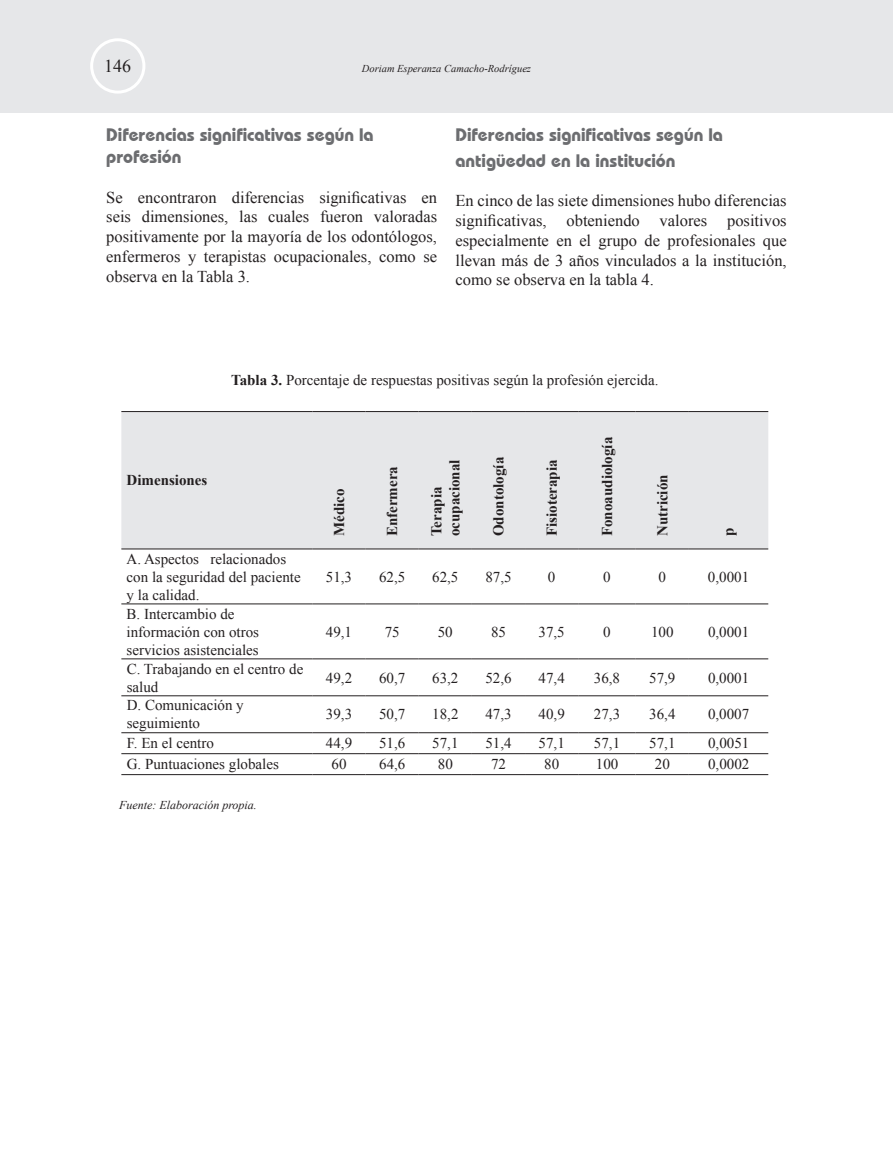
<style>
.page{position:relative;width:893px;height:1149px;background:#fff}
.page>*{position:absolute;margin:0;border:0;box-sizing:border-box;transform-origin:0 0}
.t1{font:700 18px/21.6px "Bauhaus IT Cby BT";color:#6c6d70}
.t2{font:18px "Times New Roman";color:#231f20}
.t3{font:16.5px/19.8px "Times New Roman";color:#231f20;text-align:justify}
.t4{font:15px/18px "Times New Roman";color:#231f20}
.t5{font:700 15px/18px "Times New Roman";color:#231f20}
.t6{font:italic 12px "Times New Roman";color:#231f20}
.t7{font:italic 10.5px "Times New Roman";color:#231f20}
.s1{font-weight:700}
</style>
<div class="page">
<div style="left:0;top:0;width:893px;height:113px;background:#e6e7e9"></div>
<div style="left:90px;top:38px;width:55px;height:56px;border:3px solid #fff;border-radius:50%"></div>
<div style="left:121px;top:412px;width:647px;height:136px;background:#e6e7e9"></div>
<hr style="left:121px;top:411px;width:191px;height:1px;background:#231f20">
<hr style="left:312px;top:411px;width:54px;height:1px;background:#231f20">
<hr style="left:366px;top:411px;width:53px;height:1px;background:#231f20">
<hr style="left:419px;top:411px;width:53px;height:1px;background:#231f20">
<hr style="left:472px;top:411px;width:53px;height:1px;background:#231f20">
<hr style="left:525px;top:411px;width:53px;height:1px;background:#231f20">
<hr style="left:578px;top:411px;width:58px;height:1px;background:#231f20">
<hr style="left:636px;top:411px;width:53px;height:1px;background:#231f20">
<hr style="left:689px;top:411px;width:79px;height:1px;background:#231f20">
<hr style="left:121px;top:548px;width:191px;height:1px;background:#231f20">
<hr style="left:312px;top:548px;width:54px;height:1px;background:#231f20">
<hr style="left:366px;top:548px;width:53px;height:1px;background:#231f20">
<hr style="left:419px;top:548px;width:53px;height:1px;background:#231f20">
<hr style="left:472px;top:548px;width:53px;height:1px;background:#231f20">
<hr style="left:525px;top:548px;width:53px;height:1px;background:#231f20">
<hr style="left:578px;top:548px;width:58px;height:1px;background:#231f20">
<hr style="left:636px;top:548px;width:53px;height:1px;background:#231f20">
<hr style="left:689px;top:548px;width:79px;height:1px;background:#231f20">
<hr style="left:121px;top:603px;width:191px;height:1px;background:#231f20">
<hr style="left:312px;top:603px;width:54px;height:1px;background:#231f20">
<hr style="left:366px;top:603px;width:53px;height:1px;background:#231f20">
<hr style="left:419px;top:603px;width:53px;height:1px;background:#231f20">
<hr style="left:472px;top:603px;width:53px;height:1px;background:#231f20">
<hr style="left:525px;top:603px;width:53px;height:1px;background:#231f20">
<hr style="left:578px;top:603px;width:58px;height:1px;background:#231f20">
<hr style="left:636px;top:603px;width:53px;height:1px;background:#231f20">
<hr style="left:689px;top:603px;width:79px;height:1px;background:#231f20">
<hr style="left:121px;top:658px;width:191px;height:1px;background:#231f20">
<hr style="left:312px;top:658px;width:54px;height:1px;background:#231f20">
<hr style="left:366px;top:658px;width:53px;height:1px;background:#231f20">
<hr style="left:419px;top:658px;width:53px;height:1px;background:#231f20">
<hr style="left:472px;top:658px;width:53px;height:1px;background:#231f20">
<hr style="left:525px;top:658px;width:53px;height:1px;background:#231f20">
<hr style="left:578px;top:658px;width:58px;height:1px;background:#231f20">
<hr style="left:636px;top:658px;width:53px;height:1px;background:#231f20">
<hr style="left:689px;top:658px;width:79px;height:1px;background:#231f20">
<hr style="left:121px;top:695px;width:191px;height:1px;background:#231f20">
<hr style="left:312px;top:695px;width:54px;height:1px;background:#231f20">
<hr style="left:366px;top:695px;width:53px;height:1px;background:#231f20">
<hr style="left:419px;top:695px;width:53px;height:1px;background:#231f20">
<hr style="left:472px;top:695px;width:53px;height:1px;background:#231f20">
<hr style="left:525px;top:695px;width:53px;height:1px;background:#231f20">
<hr style="left:578px;top:695px;width:58px;height:1px;background:#231f20">
<hr style="left:636px;top:695px;width:53px;height:1px;background:#231f20">
<hr style="left:689px;top:695px;width:79px;height:1px;background:#231f20">
<hr style="left:121px;top:732px;width:191px;height:1px;background:#231f20">
<hr style="left:312px;top:732px;width:54px;height:1px;background:#231f20">
<hr style="left:366px;top:732px;width:53px;height:1px;background:#231f20">
<hr style="left:419px;top:732px;width:53px;height:1px;background:#231f20">
<hr style="left:472px;top:732px;width:53px;height:1px;background:#231f20">
<hr style="left:525px;top:732px;width:53px;height:1px;background:#231f20">
<hr style="left:578px;top:732px;width:58px;height:1px;background:#231f20">
<hr style="left:636px;top:732px;width:53px;height:1px;background:#231f20">
<hr style="left:689px;top:732px;width:79px;height:1px;background:#231f20">
<hr style="left:121px;top:753px;width:191px;height:1px;background:#231f20">
<hr style="left:312px;top:753px;width:54px;height:1px;background:#231f20">
<hr style="left:366px;top:753px;width:53px;height:1px;background:#231f20">
<hr style="left:419px;top:753px;width:53px;height:1px;background:#231f20">
<hr style="left:472px;top:753px;width:53px;height:1px;background:#231f20">
<hr style="left:525px;top:753px;width:53px;height:1px;background:#231f20">
<hr style="left:578px;top:753px;width:58px;height:1px;background:#231f20">
<hr style="left:636px;top:753px;width:53px;height:1px;background:#231f20">
<hr style="left:689px;top:753px;width:79px;height:1px;background:#231f20">
<hr style="left:121px;top:774px;width:191px;height:1px;background:#231f20">
<hr style="left:312px;top:774px;width:54px;height:1px;background:#231f20">
<hr style="left:366px;top:774px;width:53px;height:1px;background:#231f20">
<hr style="left:419px;top:774px;width:53px;height:1px;background:#231f20">
<hr style="left:472px;top:774px;width:53px;height:1px;background:#231f20">
<hr style="left:525px;top:774px;width:53px;height:1px;background:#231f20">
<hr style="left:578px;top:774px;width:58px;height:1px;background:#231f20">
<hr style="left:636px;top:774px;width:53px;height:1px;background:#231f20">
<hr style="left:689px;top:774px;width:79px;height:1px;background:#231f20">
<p class="t2" style="left:104px;top:54px;width:28px">146</p>
<p class="t7" style="left:362px;top:61px;width:171px">Doriam Esperanza Camacho-Rodríguez</p>
<p class="t1" style="left:106px;top:124px;width:269px">Diferencias significativas según la profesión</p>
<p class="t3" style="left:106px;top:187px;width:332px">Se encontraron diferencias significativas en seis dimensiones, las cuales fueron valoradas positivamente por la mayoría de los odontólogos, enfermeros y terapistas ocupacionales, como se observa en la Tabla 3.</p>
<p class="t1" style="left:455px;top:122px;width:269px;line-height:25.2px">Diferencias significativas según la antigüedad en la institución</p>
<p class="t3" style="left:455px;top:190px;width:333px">En cinco de las siete dimensiones hubo diferencias significativas, obteniendo valores positivos especialmente en el grupo de profesionales que llevan más de 3 años vinculados a la institución, como se observa en la tabla 4.</p>
<p class="t5" style="left:127px;top:471px;width:82px">Dimensiones</p>
<p class="t4" style="left:231px;top:371px;width:429px"><span class="s1">Tabla 3.</span> Porcentaje de respuestas positivas según la profesión ejercida.</p>
<p class="t5" style="left:330px;top:536px;width:49px;rotate:-90deg">Médico</p>
<p class="t5" style="left:383px;top:536px;width:71px;rotate:-90deg">Enfermera</p>
<p class="t5" style="left:427px;top:536px;width:78px;rotate:-90deg">Terapia ocupacional</p>
<p class="t5" style="left:489px;top:536px;width:81px;rotate:-90deg">Odontología</p>
<p class="t5" style="left:542px;top:536px;width:78px;rotate:-90deg">Fisioterapia</p>
<p class="t5" style="left:598px;top:536px;width:101px;rotate:-90deg">Fonoaudiología</p>
<p class="t5" style="left:653px;top:536px;width:63px;rotate:-90deg">Nutrición</p>
<p class="t5" style="left:719px;top:536px;width:10px;rotate:-90deg">p</p>
<p class="t4" style="left:127px;top:549px;width:176px">A. Aspectos relacionados con la seguridad del paciente y la calidad.</p>
<p class="t4" style="left:127px;top:604px;width:134px">B. Intercambio de información con otros servicios asistenciales</p>
<p class="t4" style="left:326px;top:567px;width:28px">51,3</p>
<p class="t4" style="left:379px;top:567px;width:28px">62,5</p>
<p class="t4" style="left:432px;top:567px;width:28px">62,5</p>
<p class="t4" style="left:485px;top:567px;width:28px">87,5</p>
<p class="t4" style="left:548px;top:567px;width:9px">0</p>
<p class="t4" style="left:603px;top:567px;width:9px">0</p>
<p class="t4" style="left:659px;top:567px;width:9px">0</p>
<p class="t4" style="left:708px;top:567px;width:43px">0,0001</p>
<p class="t4" style="left:326px;top:622px;width:28px">49,1</p>
<p class="t4" style="left:385px;top:622px;width:16px">75</p>
<p class="t4" style="left:438px;top:622px;width:16px">50</p>
<p class="t4" style="left:491px;top:622px;width:16px">85</p>
<p class="t4" style="left:539px;top:622px;width:28px">37,5</p>
<p class="t4" style="left:603px;top:622px;width:9px">0</p>
<p class="t4" style="left:651px;top:622px;width:24px">100</p>
<p class="t4" style="left:708px;top:622px;width:43px">0,0001</p>
<p class="t4" style="left:127px;top:659px;width:178px">C. Trabajando en el centro de salud</p>
<p class="t4" style="left:326px;top:668px;width:28px">49,2</p>
<p class="t4" style="left:379px;top:668px;width:28px">60,7</p>
<p class="t4" style="left:432px;top:668px;width:28px">63,2</p>
<p class="t4" style="left:485px;top:668px;width:28px">52,6</p>
<p class="t4" style="left:539px;top:668px;width:28px">47,4</p>
<p class="t4" style="left:594px;top:668px;width:28px">36,8</p>
<p class="t4" style="left:649px;top:668px;width:28px">57,9</p>
<p class="t4" style="left:708px;top:668px;width:43px">0,0001</p>
<p class="t4" style="left:127px;top:696px;width:119px">D. Comunicación y seguimiento</p>
<p class="t4" style="left:326px;top:705px;width:28px">39,3</p>
<p class="t4" style="left:379px;top:705px;width:28px">50,7</p>
<p class="t4" style="left:432px;top:705px;width:28px">18,2</p>
<p class="t4" style="left:485px;top:705px;width:28px">47,3</p>
<p class="t4" style="left:539px;top:705px;width:28px">40,9</p>
<p class="t4" style="left:594px;top:705px;width:28px">27,3</p>
<p class="t4" style="left:649px;top:705px;width:28px">36,4</p>
<p class="t4" style="left:708px;top:705px;width:43px">0,0007</p>
<p class="t4" style="left:127px;top:734px;width:89px">F. En el centro</p>
<p class="t4" style="left:326px;top:734px;width:28px">44,9</p>
<p class="t4" style="left:379px;top:734px;width:28px">51,6</p>
<p class="t4" style="left:432px;top:734px;width:28px">57,1</p>
<p class="t4" style="left:485px;top:734px;width:28px">51,4</p>
<p class="t4" style="left:539px;top:734px;width:28px">57,1</p>
<p class="t4" style="left:594px;top:734px;width:28px">57,1</p>
<p class="t4" style="left:649px;top:734px;width:28px">57,1</p>
<p class="t4" style="left:708px;top:734px;width:43px">0,0051</p>
<p class="t4" style="left:127px;top:754px;width:154px">G. Puntuaciones globales</p>
<p class="t4" style="left:332px;top:754px;width:16px">60</p>
<p class="t4" style="left:379px;top:754px;width:28px">64,6</p>
<p class="t4" style="left:438px;top:754px;width:16px">80</p>
<p class="t4" style="left:491px;top:754px;width:16px">72</p>
<p class="t4" style="left:544px;top:754px;width:16px">80</p>
<p class="t4" style="left:596px;top:754px;width:24px">100</p>
<p class="t4" style="left:655px;top:754px;width:16px">20</p>
<p class="t4" style="left:708px;top:754px;width:43px">0,0002</p>
<p class="t6" style="left:119px;top:796px;width:139px">Fuente: Elaboración propia.</p>
</div>
